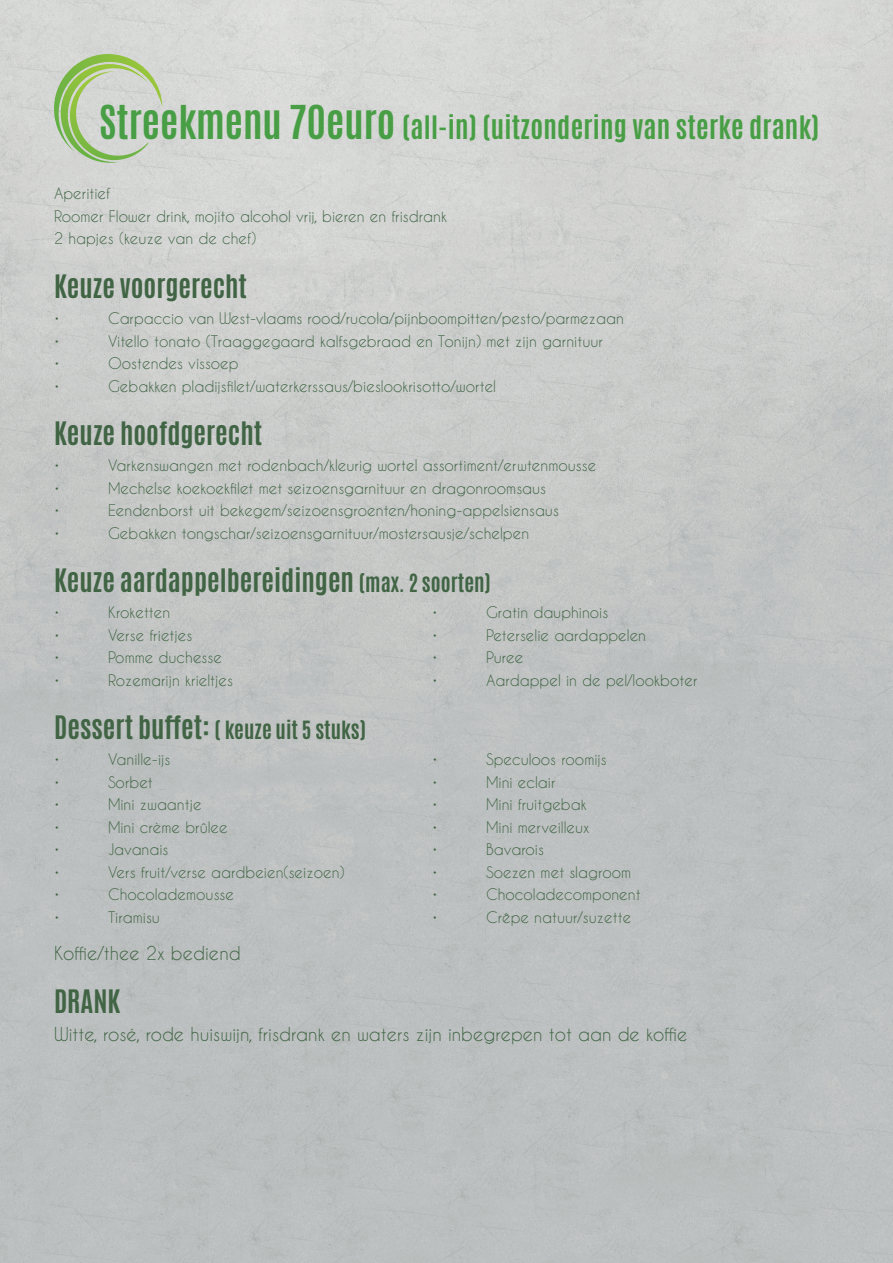
<style>
.page{position:relative;width:893px;height:1263px;background:#fff}
.page>*{position:absolute;margin:0;border:0;box-sizing:border-box;transform-origin:0 0}
.t1{font:700 27px "Antonio";color:#406444}
.t2{font:700 27px "Antonio";letter-spacing:.01em;color:#489e45}
.t3{font:700 21px "Antonio";color:#406444}
.t4{font:18px "Caviar Dreams";color:#406444}
.t5{font:15px/22.5px "Caviar Dreams";color:#406444}
.s1{font-size:39px}
.s2{font-size:21px}
.s3{font-size:27px}
</style>
<div class="page">
<img style="left:0;top:0;width:893px;height:1263px">
<svg style="left:47px;top:54px;width:115px;height:112px;background:#c2d0b4"></svg>
<h1 class="t2" style="left:99px;top:107px;width:722px"><span class="s1">Streekmenu 70euro</span> (all-in) (uitzondering van sterke drank)</h1>
<p class="t5" style="left:54px;top:182px;width:394px">Aperitief<br>Roomer Flower drink, mojito alcohol vrij, bieren en frisdrank<br>2 hapjes (keuze van de chef)</p>
<h1 class="t1" style="left:54px;top:266px;width:194px">Keuze voorgerecht</h1>
<p class="t5" style="left:54px;top:307px;width:7px">•</p>
<p class="t5" style="left:108px;top:307px;width:517px">Carpaccio van West-vlaams rood/rucola/pijnboompitten/pesto/parmezaan</p>
<p class="t5" style="left:54px;top:329px;width:7px">•</p>
<p class="t5" style="left:108px;top:329px;width:496px">Vitello tonato (Traaggegaard kalfsgebraad en Tonijn) met zijn garnituur</p>
<p class="t5" style="left:54px;top:352px;width:7px">•</p>
<p class="t5" style="left:108px;top:352px;width:132px">Oostendes vissoep</p>
<p class="t5" style="left:54px;top:374px;width:7px">•</p>
<p class="t5" style="left:108px;top:374px;width:390px">Gebakken pladijsfilet/waterkerssaus/bieslookrisotto/wortel</p>
<h1 class="t1" style="left:54px;top:413px;width:210px">Keuze hoofdgerecht</h1>
<p class="t5" style="left:54px;top:454px;width:7px">•</p>
<p class="t5" style="left:108px;top:454px;width:490px">Varkenswangen met rodenbach/kleurig wortel assortiment/erwtenmousse</p>
<p class="t5" style="left:54px;top:476px;width:7px">•</p>
<p class="t5" style="left:108px;top:476px;width:440px">Mechelse koekoekfilet met seizoensgarnituur en dragonroomsaus</p>
<p class="t5" style="left:54px;top:499px;width:7px">•</p>
<p class="t5" style="left:108px;top:499px;width:452px">Eendenborst uit bekegem/seizoensgroenten/honing-appelsiensaus</p>
<p class="t5" style="left:54px;top:521px;width:7px">•</p>
<p class="t5" style="left:108px;top:521px;width:423px">Gebakken tongschar/seizoensgarnituur/mostersausje/schelpen</p>
<h1 class="t1" style="left:54px;top:560px;width:438px">Keuze aardappelbereidingen <span class="s2">(max. 2 soorten)</span></h1>
<p class="t5" style="left:54px;top:601px;width:7px">•</p>
<p class="t5" style="left:108px;top:601px;width:64px">Kroketten</p>
<p class="t5" style="left:432px;top:601px;width:7px">•</p>
<p class="t5" style="left:486px;top:601px;width:124px">Gratin dauphinois</p>
<p class="t5" style="left:54px;top:623px;width:7px">•</p>
<p class="t5" style="left:108px;top:623px;width:86px">Verse frietjes</p>
<p class="t5" style="left:432px;top:623px;width:7px">•</p>
<p class="t5" style="left:486px;top:623px;width:162px">Peterselie aardappelen</p>
<p class="t5" style="left:54px;top:646px;width:7px">•</p>
<p class="t5" style="left:108px;top:646px;width:116px">Pomme duchesse</p>
<p class="t5" style="left:432px;top:646px;width:7px">•</p>
<p class="t5" style="left:486px;top:646px;width:39px">Puree</p>
<p class="t5" style="left:54px;top:668px;width:7px">•</p>
<p class="t5" style="left:108px;top:668px;width:127px">Rozemarijn krieltjes</p>
<p class="t5" style="left:432px;top:668px;width:7px">•</p>
<p class="t5" style="left:486px;top:668px;width:213px">Aardappel in de pel/lookboter</p>
<h2 class="t3" style="left:54px;top:714px;width:313px"><span class="s3">Dessert buffet:</span> ( keuze uit 5 stuks)</h2>
<p class="t5" style="left:54px;top:748px;width:7px">•</p>
<p class="t5" style="left:108px;top:748px;width:64px">Vanille-ijs</p>
<p class="t5" style="left:432px;top:748px;width:7px">•</p>
<p class="t5" style="left:486px;top:748px;width:122px">Speculoos roomijs</p>
<p class="t5" style="left:54px;top:770px;width:7px">•</p>
<p class="t5" style="left:108px;top:770px;width:46px">Sorbet</p>
<p class="t5" style="left:432px;top:770px;width:7px">•</p>
<p class="t5" style="left:486px;top:770px;width:71px">Mini eclair</p>
<p class="t5" style="left:54px;top:793px;width:7px">•</p>
<p class="t5" style="left:108px;top:793px;width:95px">Mini zwaantje</p>
<p class="t5" style="left:432px;top:793px;width:7px">•</p>
<p class="t5" style="left:486px;top:793px;width:102px">Mini fruitgebak</p>
<p class="t5" style="left:54px;top:815px;width:7px">•</p>
<p class="t5" style="left:108px;top:815px;width:121px">Mini crème brûlee</p>
<p class="t5" style="left:432px;top:815px;width:7px">•</p>
<p class="t5" style="left:486px;top:815px;width:105px">Mini merveilleux</p>
<p class="t5" style="left:54px;top:838px;width:7px">•</p>
<p class="t5" style="left:108px;top:838px;width:62px">Javanais</p>
<p class="t5" style="left:432px;top:838px;width:7px">•</p>
<p class="t5" style="left:486px;top:838px;width:59px">Bavarois</p>
<p class="t5" style="left:54px;top:860px;width:7px">•</p>
<p class="t5" style="left:108px;top:860px;width:238px">Vers fruit/verse aardbeien(seizoen)</p>
<p class="t5" style="left:432px;top:860px;width:7px">•</p>
<p class="t5" style="left:486px;top:860px;width:147px">Soezen met slagroom</p>
<p class="t5" style="left:54px;top:883px;width:7px">•</p>
<p class="t5" style="left:108px;top:883px;width:128px">Chocolademousse</p>
<p class="t5" style="left:432px;top:883px;width:7px">•</p>
<p class="t5" style="left:486px;top:883px;width:156px">Chocoladecomponent</p>
<p class="t5" style="left:54px;top:905px;width:7px">•</p>
<p class="t5" style="left:108px;top:905px;width:53px">Tiramisu</p>
<p class="t5" style="left:432px;top:905px;width:7px">•</p>
<p class="t5" style="left:486px;top:905px;width:147px">Crêpe natuur/suzette</p>
<p class="t4" style="left:54px;top:942px;width:188px">Koffie/thee 2x bediend</p>
<h1 class="t1" style="left:54px;top:981px;width:68px">DRANK</h1>
<p class="t4" style="left:54px;top:1024px;width:635px">Witte, rosé, rode huiswijn, frisdrank en waters zijn inbegrepen tot aan de koffie</p>
</div>
